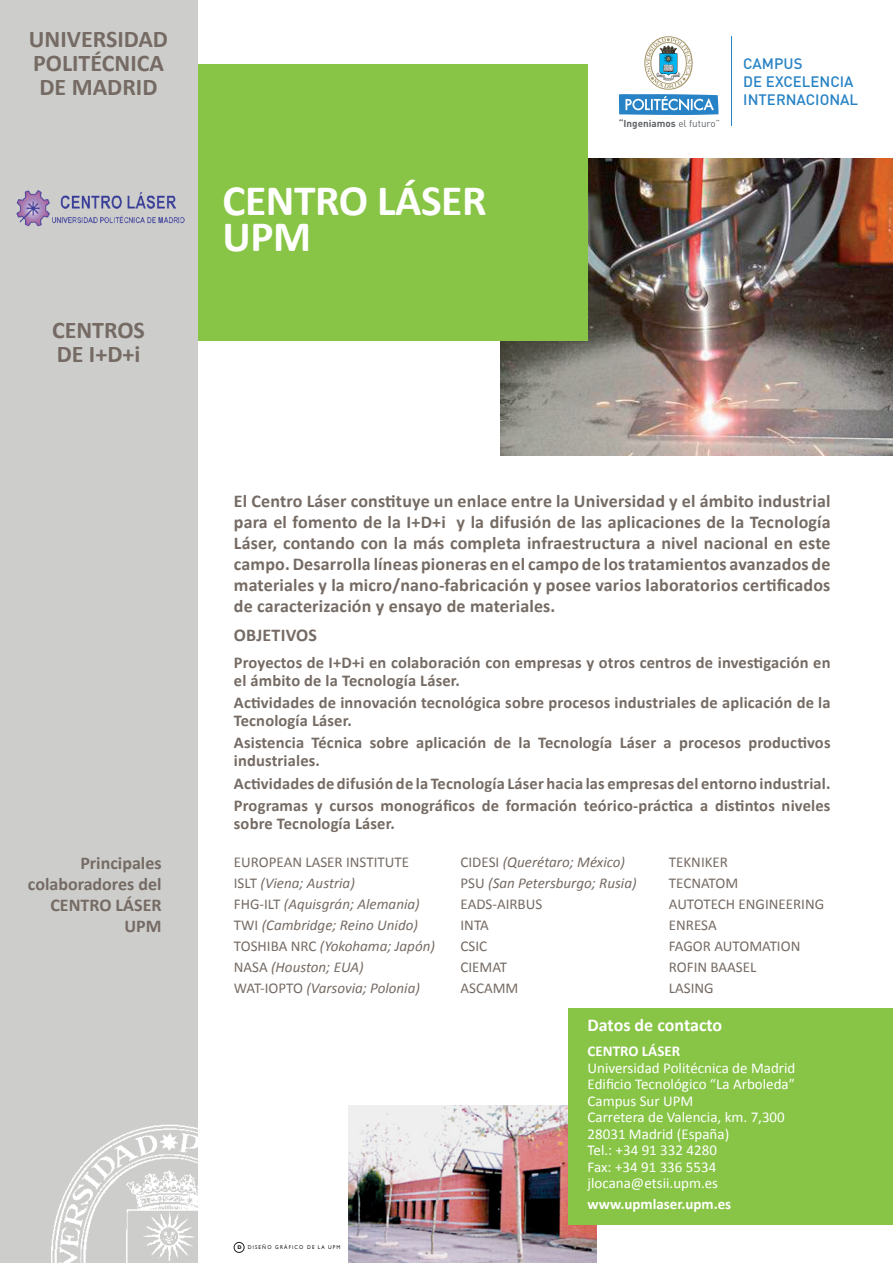
<style>
.page{position:relative;width:893px;height:1263px;background:#fff}
.page>*{position:absolute;margin:0;border:0;box-sizing:border-box;transform-origin:0 0}
.t1{font:700 43.5px "Calibri";letter-spacing:-.01em;color:#fff}
.t2{font:700 24px "Calibri";color:#756b64}
.PRESENTACIÓN{font:700 18px/21px "Calibri";letter-spacing:.01em;color:#756b64;text-align:justify}
.COLABORADORES_BARRA{font:700 18px/21px "Calibri";color:#756b64;text-align:right}
.t3{font:700 18px "Calibri";color:#fff}
.PRESENTACIÓN-2{font:700 16.5px/18px "Calibri";letter-spacing:.01em;color:#756b64}
.COLABORADORES{font:italic 15px "Calibri";color:#756b64}
.CONTACTO{font:15px "Calibri";color:#fff}
.COLABORADORES-2{font:15px "Calibri";color:#756b64}
.t4{font:500 15px/18px "DIN";color:#2783c5}
.CONTACTO-2{font:700 15px "Calibri";color:#fff}
.t5{font:700 9.9px "DIN";color:#616569}
.t6{font:5.55px "Gill Sans";letter-spacing:.22em;color:#231f20;scale:.92 1}
.s1{font-weight:400}
.s2{font-style:normal}
.s3{font-weight:700}
</style>
<div class="page">
<img style="left:500px;top:158px;width:393px;height:298px">
<img style="left:349px;top:1106px;width:248px;height:157px">
<div style="left:0;top:0;width:198px;height:1263px;background:#cdcdcb"></div>
<div style="left:198px;top:64px;width:389px;height:277px;background:#88c546"></div>
<svg style="left:619px;top:36px;width:100px;height:79px"></svg>
<hr style="left:731px;top:37px;width:1px;height:89px;background:#2783c5">
<div style="left:568px;top:1008px;width:325px;height:217px;background:#88c546"></div>
<div style="left:234px;top:1242px;width:10px;height:11px;border:1px solid #231f20;border-radius:50%"></div>
<img style="left:51px;top:1124px;width:146px;height:139px">
<img style="left:16px;top:190px;width:168px;height:37px">
<p class="t2" style="left:29px;top:24px;width:141px">UNIVERSIDAD</p>
<p class="t2" style="left:33px;top:48px;width:132px">POLITÉCNICA</p>
<p class="t2" style="left:40px;top:72px;width:119px">DE MADRID</p>
<p class="t2" style="left:52px;top:314px;width:94px">CENTROS</p>
<p class="t2" style="left:57px;top:338px;width:85px">DE I+D+i</p>
<p class="COLABORADORES_BARRA" style="left:80px;top:852px;width:83px">Principales</p>
<p class="COLABORADORES_BARRA" style="left:28px;top:873px;width:135px">colaboradores del<br>CENTRO LÁSER</p>
<p class="COLABORADORES_BARRA" style="left:125px;top:915px;width:39px">UPM</p>
<p class="t1" style="left:223px;top:173px;width:266px">CENTRO LÁSER</p>
<p class="t1" style="left:223px;top:209px;width:90px">UPM</p>
<p class="t5" style="left:619px;top:117px;width:103px">“Ingeniamos <span class="s1">el futuro”</span></p>
<p class="t4" style="left:743px;top:54px;width:116px">CAMPUS<br>DE EXCELENCIA<br>INTERNACIONAL</p>
<p class="PRESENTACIÓN" style="left:234px;top:490px;width:598px">El Centro Láser constituye un enlace entre la Universidad y el ámbito industrial para el fomento de la I+D+i y la difusión de las aplicaciones de la Tecnología Láser, contando con la más completa infraestructura a nivel nacional en este campo. Desarrolla líneas pioneras en el campo de los tratamientos avanzados de materiales y la micro/nano-fabricación y posee varios laboratorios certificados de caracterización y ensayo de materiales.</p>
<p class="PRESENTACIÓN" style="left:234px;top:625px;width:85px">OBJETIVOS</p>
<p class="PRESENTACIÓN-2" style="left:234px;top:653px;width:598px">Proyectos de I+D+i en colaboración con empresas y otros centros de investigación en el ámbito de la Tecnología Láser.</p>
<p class="PRESENTACIÓN-2" style="left:234px;top:694px;width:598px">Actividades de innovación tecnológica sobre procesos industriales de aplicación de la<br>Tecnología Láser.</p>
<p class="PRESENTACIÓN-2" style="left:234px;top:734px;width:598px">Asistencia Técnica sobre aplicación de la Tecnología Láser a procesos productivos industriales.</p>
<p class="PRESENTACIÓN-2" style="left:234px;top:774px;width:598px">Actividades de difusión de la Tecnología Láser hacia las empresas del entorno industrial.</p>
<p class="PRESENTACIÓN-2" style="left:234px;top:796px;width:598px">Programas y cursos monográficos de formación teórico-práctica a distintos niveles sobre Tecnología Láser.</p>
<p class="COLABORADORES-2" style="left:234px;top:852px;width:177px">EUROPEAN LASER INSTITUTE</p>
<p class="COLABORADORES" style="left:234px;top:872px;width:122px"><span class="s2">ISLT</span> (Viena; Austria)</p>
<p class="COLABORADORES" style="left:234px;top:893px;width:187px"><span class="s2">FHG-ILT</span> (Aquisgrán; Alemania)</p>
<p class="COLABORADORES" style="left:234px;top:914px;width:186px"><span class="s2">TWI</span> (Cambridge; Reino Unido)</p>
<p class="COLABORADORES" style="left:234px;top:935px;width:203px"><span class="s2">TOSHIBA NRC</span> (Yokohama; Japón)</p>
<p class="COLABORADORES" style="left:234px;top:956px;width:131px"><span class="s2">NASA</span> (Houston; EUA)</p>
<p class="COLABORADORES" style="left:234px;top:977px;width:188px"><span class="s2">WAT-IOPTO</span> (Varsovia; Polonia)</p>
<p class="t6" style="left:237px;top:1244px;width:114px"><span class="s3">D</span> DISEÑO GRÁFICO DE LA UPM</p>
<p class="COLABORADORES" style="left:460px;top:851px;width:166px"><span class="s2">CIDESI</span> (Querétaro; México)</p>
<p class="COLABORADORES" style="left:460px;top:872px;width:178px"><span class="s2">PSU</span> (San Petersburgo; Rusia)</p>
<p class="COLABORADORES-2" style="left:460px;top:894px;width:83px">EADS-AIRBUS</p>
<p class="COLABORADORES-2" style="left:460px;top:915px;width:30px">INTA</p>
<p class="COLABORADORES-2" style="left:460px;top:936px;width:28px">CSIC</p>
<p class="COLABORADORES-2" style="left:460px;top:957px;width:48px">CIEMAT</p>
<p class="COLABORADORES-2" style="left:460px;top:978px;width:59px">ASCAMM</p>
<p class="COLABORADORES-2" style="left:669px;top:852px;width:61px">TEKNIKER</p>
<p class="COLABORADORES-2" style="left:669px;top:873px;width:71px">TECNATOM</p>
<p class="COLABORADORES-2" style="left:669px;top:894px;width:157px">AUTOTECH ENGINEERING</p>
<p class="COLABORADORES-2" style="left:669px;top:915px;width:49px">ENRESA</p>
<p class="COLABORADORES-2" style="left:669px;top:936px;width:133px">FAGOR AUTOMATION</p>
<p class="COLABORADORES-2" style="left:669px;top:957px;width:89px">ROFIN BAASEL</p>
<p class="COLABORADORES-2" style="left:669px;top:978px;width:46px">LASING</p>
<p class="t3" style="left:588px;top:1014px;width:136px">Datos de contacto</p>
<p class="CONTACTO-2" style="left:588px;top:1042px;width:94px">CENTRO LÁSER</p>
<p class="CONTACTO" style="left:588px;top:1058px;width:209px">Universidad Politécnica de Madrid</p>
<p class="CONTACTO" style="left:588px;top:1075px;width:209px">Edificio Tecnológico “La Arboleda”</p>
<p class="CONTACTO" style="left:588px;top:1091px;width:107px">Campus Sur UPM</p>
<p class="CONTACTO" style="left:588px;top:1108px;width:199px">Carretera de Valencia, km. 7,300</p>
<p class="CONTACTO" style="left:588px;top:1124px;width:143px">28031 Madrid (España)</p>
<p class="CONTACTO" style="left:588px;top:1141px;width:131px">Tel.: +34 91 332 4280</p>
<p class="CONTACTO" style="left:588px;top:1157px;width:130px">Fax: +34 91 336 5534</p>
<p class="CONTACTO" style="left:588px;top:1174px;width:132px">jlocana@etsii.upm.es</p>
<p class="CONTACTO-2" style="left:588px;top:1195px;width:145px">www.upmlaser.upm.es</p>
</div>
